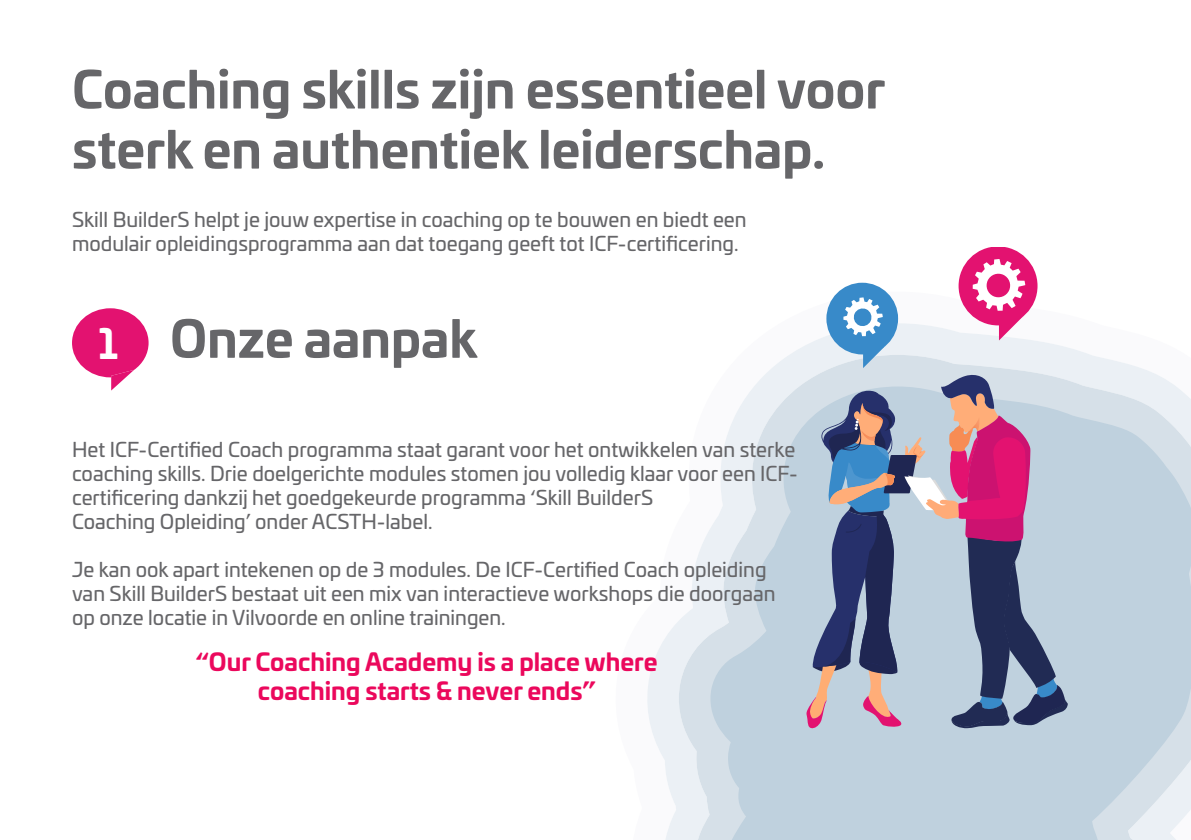
<style>
.page{position:relative;width:1191px;height:840px;background:#fff}
.page>*{position:absolute;margin:0;border:0;box-sizing:border-box;transform-origin:0 0}
.t1{font:700 50px/60px "Univia Pro";color:#666669}
.t2{font:700 40px "Univia Pro";color:#fff}
.t3{font:700 24px/28.8px "Univia Pro";color:#eb085c;text-align:center}
.t4{font:20px/24px "Univia Pro";color:#666669}
</style>
<div class="page">
<svg style="left:647px;top:323px;width:443px;height:516px"></svg>
<svg style="left:679px;top:355px;width:496px;height:484px"></svg>
<svg style="left:710px;top:386px;width:481px;height:453px;background:#c9d8e3"></svg>
<svg style="left:741px;top:417px;width:359px;height:339px;background:#c4d4e0"></svg>
<div style="left:826px;top:282px;width:72px;height:72px;background:#388ac9;border-radius:50%"></div>
<svg style="left:806px;top:346px;width:262px;height:382px;background:#a09bb4"></svg>
<svg style="left:958px;top:248px;width:79px;height:92px"></svg>
<svg style="left:843px;top:297px;width:39px;height:39px"></svg>
<svg style="left:72px;top:308px;width:77px;height:82px"></svg>
<p class="t1" style="left:72px;top:56px;width:815px">Coaching skills zijn essentieel voor sterk en authentiek leiderschap.</p>
<p class="t4" style="left:72px;top:206px;width:676px">Skill BuilderS helpt je jouw expertise in coaching op te bouwen en biedt een modulair opleidingsprogramma aan dat toegang geeft tot ICF-certificering.</p>
<p class="t2" style="left:98px;top:312px;width:21px">1</p>
<p class="t1" style="left:170px;top:305px;width:309px">Onze aanpak</p>
<p class="t4" style="left:72px;top:436px;width:727px">Het ICF-Certified Coach programma staat garant voor het ontwikkelen van sterke coaching skills. Drie doelgerichte modules stomen jou volledig klaar voor een ICF&shy;certificering dankzij het goedgekeurde programma ‘Skill BuilderS<br>Coaching Opleiding’ onder ACSTH-label.</p>
<p class="t4" style="left:72px;top:556px;width:705px">Je kan ook apart intekenen op de 3 modules. De ICF-Certified Coach opleiding van Skill BuilderS bestaat uit een mix van interactieve workshops die doorgaan op onze locatie in Vilvoorde en online trainingen.</p>
<p class="t3" style="left:196px;top:645px;width:463px">“Our Coaching Academy is a place where coaching starts &amp; never ends”</p>
</div>
